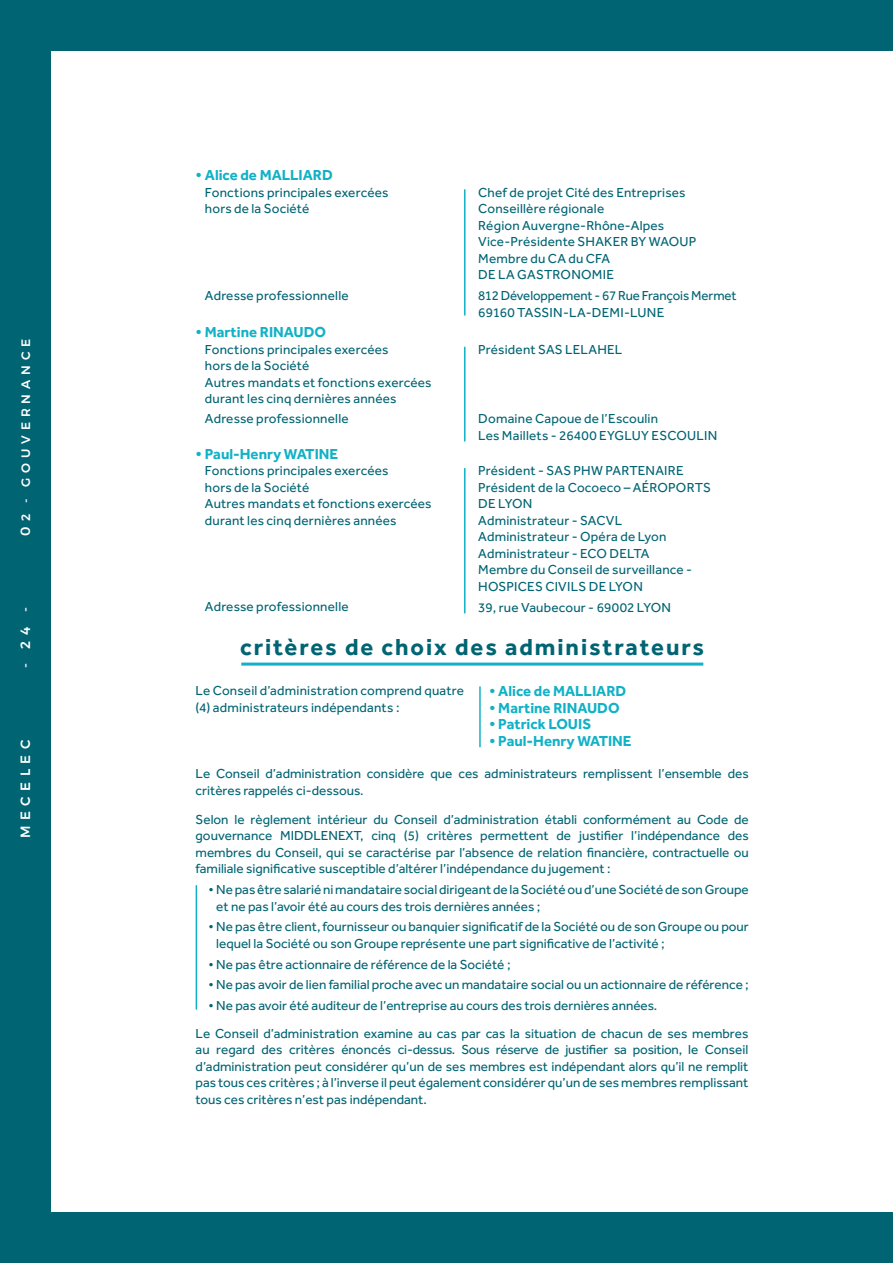
<style>
.page{position:relative;width:893px;height:1263px;background:#006473}
.page>*{position:absolute;margin:0;border:0;box-sizing:border-box;transform-origin:0 0}
.t1{font:700 24px "Effra";letter-spacing:.08em;color:#006473}
.t2{font:700 15px "Effra";color:#11b1c7}
.t3{font:13.5px/16.5px "Effra";color:#006473}
.t4{font:500 13.5px "Montserrat";letter-spacing:.4em;color:#fff}
.t5{font:500 12.3px "Montserrat";letter-spacing:.4em;color:#fff}
.s1{font-size:13.5px}
</style>
<div class="page">
<div style="left:51px;top:51px;width:842px;height:1161px;background:#fff"></div>
<hr style="left:464px;top:347px;width:1px;height:94px;background:#11b1c7">
<hr style="left:464px;top:469px;width:1px;height:144px;background:#11b1c7">
<hr style="left:479px;top:687px;width:2px;height:60px;background:#11b1c7">
<hr style="left:196px;top:886px;width:1px;height:123px;background:#11b1c7">
<hr style="left:464px;top:190px;width:1px;height:125px;background:#11b1c7">
<hr style="left:241px;top:662px;width:462px;height:3px;background:#11b1c7">
<p class="t5" style="left:16px;top:536px;width:198px;rotate:-90deg"><span class="s1">0</span>2 - GOUVERNANCE</p>
<p class="t4" style="left:15px;top:668px;width:63px;rotate:-90deg">- 2 4 -</p>
<p class="t4" style="left:15px;top:838px;width:99px;rotate:-90deg">MECELEC</p>
<p class="t2" style="left:196px;top:166px;width:139px">• Alice de MALLIARD</p>
<p class="t3" style="left:205px;top:184px;width:185px">Fonctions principales exercées hors de la Société</p>
<p class="t3" style="left:205px;top:287px;width:145px">Adresse professionnelle</p>
<p class="t2" style="left:196px;top:323px;width:132px">• Martine RINAUDO</p>
<p class="t3" style="left:205px;top:341px;width:228px">Fonctions principales exercées<br>hors de la Société<br>Autres mandats et fonctions exercées durant les cinq dernières années</p>
<p class="t3" style="left:205px;top:410px;width:145px">Adresse professionnelle</p>
<p class="t2" style="left:196px;top:444px;width:144px">• Paul-Henry WATINE</p>
<p class="t3" style="left:205px;top:462px;width:228px">Fonctions principales exercées<br>hors de la Société<br>Autres mandats et fonctions exercées durant les cinq dernières années</p>
<p class="t3" style="left:205px;top:598px;width:145px">Adresse professionnelle</p>
<p class="t3" style="left:478px;top:184px;width:220px">Chef de projet Cité des Entreprises<br>Conseillère régionale<br>Région Auvergne-Rhône-Alpes<br>Vice-Présidente SHAKER BY WAOUP<br>Membre du CA du CFA<br>DE LA GASTRONOMIE</p>
<p class="t3" style="left:478px;top:287px;width:260px">812 Développement - 67 Rue François Mermet<br>69160 TASSIN-LA-DEMI-LUNE</p>
<p class="t3" style="left:478px;top:341px;width:145px">Président SAS LELAHEL</p>
<p class="t3" style="left:478px;top:410px;width:241px">Domaine Capoue de l’Escoulin<br>Les Maillets - 26400 EYGLUY ESCOULIN</p>
<p class="t3" style="left:478px;top:462px;width:234px">Président - SAS PHW PARTENAIRE<br>Président de la Cocoeco – AÉROPORTS<br>DE LYON<br>Administrateur - SACVL<br>Administrateur - Opéra de Lyon<br>Administrateur - ECO DELTA<br>Membre du Conseil de surveillance -<br>HOSPICES CIVILS DE LYON</p>
<p class="t3" style="left:478px;top:599px;width:194px">39, rue Vaubecour - 69002 LYON</p>
<h1 class="t1" style="left:240px;top:632px;width:465px">critères de choix des administrateurs</h1>
<p class="t3" style="left:196px;top:682px;width:270px">Le Conseil d’administration comprend quatre (4) administrateurs indépendants :</p>
<p class="t2" style="left:489px;top:682px;width:139px">• Alice de MALLIARD</p>
<p class="t2" style="left:489px;top:698px;width:132px">• Martine RINAUDO</p>
<p class="t2" style="left:489px;top:715px;width:104px">• Patrick LOUIS</p>
<p class="t2" style="left:489px;top:731px;width:144px">• Paul-Henry WATINE</p>
<p class="t3" style="left:196px;top:765px;width:555px">Le Conseil d’administration considère que ces administrateurs remplissent l’ensemble des critères rappelés ci-dessous.</p>
<p class="t3" style="left:196px;top:811px;width:555px;text-align:justify">Selon le règlement intérieur du Conseil d’administration établi conformément au Code de gouvernance MIDDLENEXT, cinq (5) critères permettent de justifier l’indépendance des membres du Conseil, qui se caractérise par l’absence de relation financière, contractuelle ou familiale significative susceptible d’altérer l’indépendance du jugement :</p>
<p class="t3" style="left:216px;top:881px;width:534px;text-indent:-8px">• Ne pas être salarié ni mandataire social dirigeant de la Société ou d’une Société de son Groupe et ne pas l’avoir été au cours des trois dernières années ;</p>
<p class="t3" style="left:216px;top:918px;width:534px;text-indent:-8px">• Ne pas être client, fournisseur ou banquier significatif de la Société ou de son Groupe ou pour lequel la Société ou son Groupe représente une part significative de l’activité ;</p>
<p class="t3" style="left:208px;top:956px;width:304px">• Ne pas être actionnaire de référence de la Société ;</p>
<p class="t3" style="left:208px;top:976px;width:542px">• Ne pas avoir de lien familial proche avec un mandataire social ou un actionnaire de référence ;</p>
<p class="t3" style="left:208px;top:997px;width:450px">• Ne pas avoir été auditeur de l’entreprise au cours des trois dernières années.</p>
<p class="t3" style="left:196px;top:1025px;width:554px;text-align:justify">Le Conseil d’administration examine au cas par cas la situation de chacun de ses membres au regard des critères énoncés ci-dessus. Sous réserve de justifier sa position, le Conseil d’administration peut considérer qu’un de ses membres est indépendant alors qu’il ne remplit pas tous ces critères ; à l’inverse il peut également considérer qu’un de ses membres remplissant tous ces critères n’est pas indépendant.</p>
</div>
